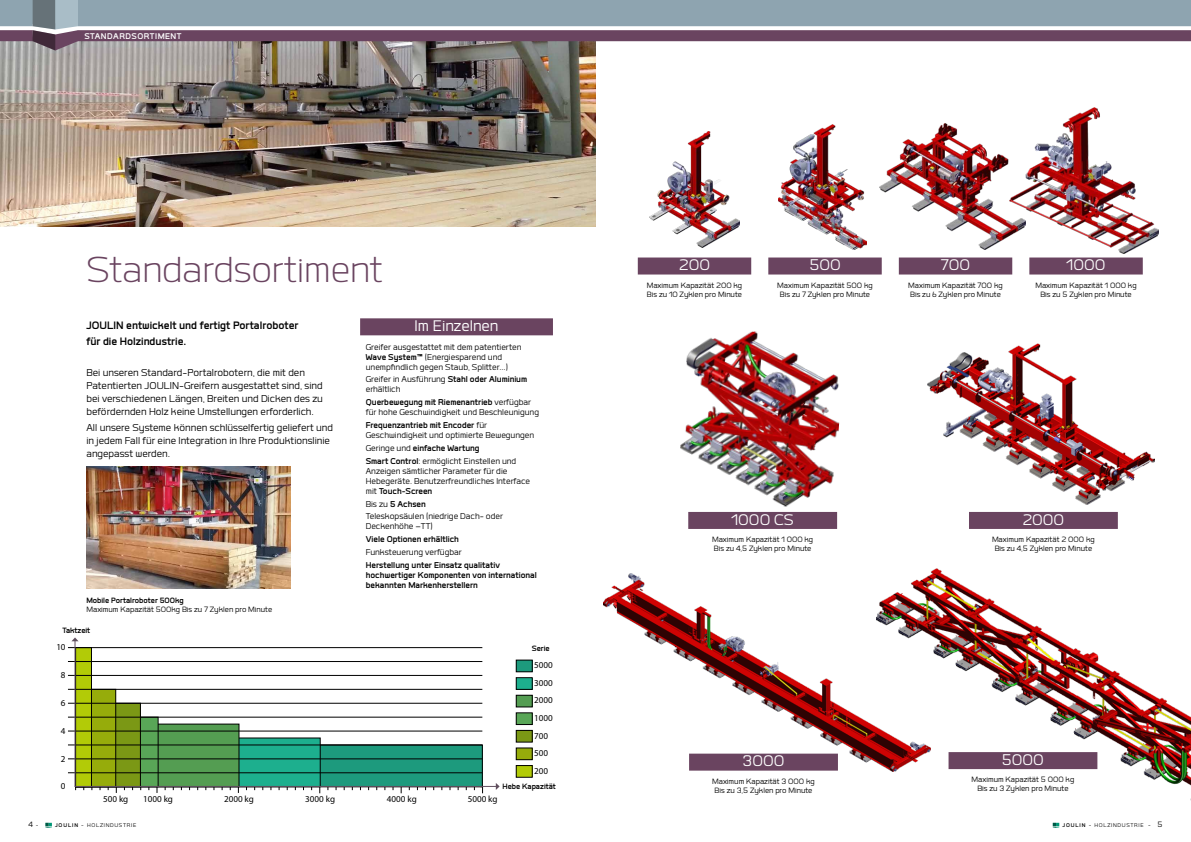
<style>
.page{position:relative;width:1191px;height:842px;background:#fff}
.page>*{position:absolute;margin:0;border:0;box-sizing:border-box;transform-origin:0 0}
.t1{font:47px "Labrador A Light";color:#6a4460}
.t2{font:20px "Labrador A Regular";color:#fff}
.t3{font:14px/16px "Labrador A Bold";color:#000}
.t4{font:13px/13px "Labrador A Regular";color:#000}
.t5{font:11px/10px "Labrador A Regular";color:#000}
.t6{font:11px/10px "Labrador A Bold";color:#000}
.t7{font:10.8px "Labrador A Bold";letter-spacing:.05em;color:#fff}
.t8{font:10px/9px "Labrador A Regular";color:#000}
.t9{font:10px "Labrador A Bold";color:#000}
.t10{font:9.1px/17.6px "Myriad Pro";color:#000}
.t11{font:7px "Labrador A Regular";letter-spacing:.1em;color:#000}
.s1{font-family:"Labrador A Bold"}
.s2{font-family:"Labrador A Regular"}
.s3{font-size:7px}
.s4{font-size:10px}
</style>
<div class="page">
<img style="left:649px;top:132px;width:91px;height:115px">
<img style="left:778px;top:125px;width:88px;height:124px">
<img style="left:879px;top:123px;width:130px;height:126px">
<img style="left:1009px;top:108px;width:149px;height:145px">
<img style="left:927px;top:343px;width:227px;height:162px">
<img style="left:604px;top:573px;width:272px;height:190px">
<img style="left:876px;top:568px;width:315px;height:233px">
<svg style="left:75px;top:787px;width:11px;height:3px"></svg>
<svg style="left:481px;top:773px;width:2px;height:20px"></svg>
<div style="left:516px;top:660px;width:16px;height:12px;background:#1d9a7d"></div>
<div style="left:516px;top:660px;width:16px;height:12px;border:1px solid #000"></div>
<div style="left:76px;top:745px;width:406px;height:42px;background:#1d9a7d"></div>
<div style="left:516px;top:678px;width:16px;height:11px;background:#1daf8e"></div>
<div style="left:76px;top:738px;width:244px;height:49px;background:#1daf8e"></div>
<div style="left:516px;top:695px;width:16px;height:12px;background:#549d52"></div>
<div style="left:516px;top:695px;width:16px;height:12px;border:1px solid #000"></div>
<div style="left:76px;top:724px;width:163px;height:63px;background:#549d52"></div>
<div style="left:516px;top:713px;width:16px;height:11px;background:#59a657"></div>
<div style="left:516px;top:713px;width:16px;height:12px;border:1px solid #000"></div>
<div style="left:76px;top:717px;width:82px;height:70px;background:#59a657"></div>
<div style="left:516px;top:730px;width:16px;height:12px;background:#7b9815"></div>
<div style="left:516px;top:730px;width:16px;height:12px;border:1px solid #000"></div>
<div style="left:76px;top:703px;width:64px;height:84px;background:#7b9815"></div>
<div style="left:75px;top:703px;width:66px;height:84px;border:1px solid #000"></div>
<div style="left:516px;top:748px;width:16px;height:12px;background:#96ac0b"></div>
<div style="left:516px;top:748px;width:16px;height:12px;border:1px solid #000"></div>
<div style="left:76px;top:689px;width:40px;height:98px;background:#96ac0b"></div>
<div style="left:75px;top:689px;width:41px;height:98px;border:1px solid #000"></div>
<div style="left:516px;top:765px;width:16px;height:12px;background:#b2cb07"></div>
<div style="left:516px;top:765px;width:16px;height:12px;border:1px solid #000"></div>
<div style="left:76px;top:648px;width:15px;height:139px;background:#b2cb07"></div>
<div style="left:75px;top:647px;width:17px;height:140px;border:1px solid #000"></div>
<hr style="left:76px;top:759px;width:406px;height:1px;background:#000">
<hr style="left:76px;top:731px;width:406px;height:1px;background:#000">
<hr style="left:76px;top:703px;width:406px;height:1px;background:#000">
<hr style="left:76px;top:675px;width:406px;height:1px;background:#000">
<hr style="left:76px;top:647px;width:406px;height:1px;background:#000">
<hr style="left:76px;top:773px;width:406px;height:1px;background:#000">
<hr style="left:76px;top:745px;width:406px;height:1px;background:#000">
<hr style="left:76px;top:717px;width:406px;height:1px;background:#000">
<hr style="left:76px;top:689px;width:406px;height:1px;background:#000">
<hr style="left:76px;top:661px;width:406px;height:1px;background:#000">
<img style="left:680px;top:331px;width:160px;height:176px">
<hr style="left:74px;top:786px;width:422px;height:1px;background:#61505f">
<svg style="left:496px;top:783px;width:3px;height:7px"></svg>
<hr style="left:74px;top:641px;width:1px;height:145px;background:#61505f">
<svg style="left:72px;top:637px;width:6px;height:4px"></svg>
<img style="left:0;top:51px;width:595px;height:176px">
<img style="left:86px;top:466px;width:205px;height:123px">
<div style="left:638px;top:257px;width:113px;height:17px;background:#6a4460"></div>
<div style="left:688px;top:512px;width:149px;height:17px;background:#6a4460"></div>
<div style="left:969px;top:512px;width:148px;height:17px;background:#6a4460"></div>
<div style="left:768px;top:257px;width:113px;height:17px;background:#6a4460"></div>
<div style="left:899px;top:257px;width:113px;height:17px;background:#6a4460"></div>
<div style="left:1029px;top:257px;width:113px;height:17px;background:#6a4460"></div>
<div style="left:689px;top:754px;width:149px;height:17px;background:#6a4460"></div>
<div style="left:948px;top:752px;width:149px;height:17px;background:#6a4460"></div>
<div style="left:360px;top:318px;width:193px;height:17px;background:#6a4460"></div>
<svg style="left:1052px;top:823px;width:7px;height:5px"></svg>
<svg style="left:45px;top:823px;width:7px;height:5px"></svg>
<svg style="left:0;top:0;width:1191px;height:51px"></svg>
<p class="t7" style="left:84px;top:30px;width:99px">STANDARDSORTIMENT</p>
<h1 class="t1" style="left:86px;top:247px;width:298px">Standardsortiment</h1>
<h2 class="t2" style="left:679px;top:255px;width:33px">200</h2>
<p class="t8" style="left:647px;top:280px;width:97px">Maximum Kapazität 200 kg<br>Bis zu 10 Zyklen pro Minute</p>
<h2 class="t2" style="left:809px;top:255px;width:33px">500</h2>
<p class="t8" style="left:777px;top:280px;width:97px">Maximum Kapazität 500 kg<br>Bis zu 7 Zyklen pro Minute</p>
<p class="t3" style="left:86px;top:317px;width:213px">JOULIN entwickelt und fertigt Portalroboter für die Holzindustrie.</p>
<p class="t4" style="left:86px;top:366px;width:238px">Bei unseren Standard-Portalrobotern, die mit den Patentierten JOULIN-Greifern ausgestattet sind, sind bei verschiedenen Längen, Breiten und Dicken des zu befördernden Holz keine Umstellungen erforderlich.</p>
<p class="t4" style="left:86px;top:421px;width:248px">All unsere Systeme können schlüsselfertig geliefert und in jedem Fall für eine Integration in Ihre Produktionslinie angepasst werden.</p>
<p class="t9" style="left:86px;top:595px;width:99px">Mobile Portalroboter 500kg</p>
<p class="t8" style="left:86px;top:604px;width:187px">Maximum Kapazität 500kg Bis zu 7 Zyklen pro Minute</p>
<p class="t9" style="left:62px;top:625px;width:29px">Taktzeit</p>
<p class="t10" style="left:56px;top:638px;width:11px">10</p>
<p class="t10" style="left:61px;top:666px;width:6px">8</p>
<p class="t10" style="left:61px;top:694px;width:6px">6</p>
<p class="t10" style="left:61px;top:722px;width:6px">4</p>
<p class="t10" style="left:61px;top:749px;width:6px">2</p>
<p class="t10" style="left:61px;top:777px;width:6px">0</p>
<h2 class="t2" style="left:414px;top:316px;width:85px">Im Einzelnen</h2>
<p class="t5" style="left:366px;top:341px;width:157px">Greifer ausgestattet mit dem patentierten<br><span class="s1">Wave System™</span> (Energiesparend und unempfindlich gegen Staub, Splitter...)</p>
<p class="t5" style="left:366px;top:374px;width:163px">Greifer in Ausführung <span class="s1">Stahl oder Aluminium </span>erhältlich</p>
<p class="t6" style="left:366px;top:397px;width:167px">Querbewegung mit Riemenantrieb <span class="s2">verfügbar</span></p>
<p class="t5" style="left:366px;top:407px;width:175px">für hohe Geschwindigkeit und Beschleunigung</p>
<p class="t6" style="left:366px;top:420px;width:123px">Frequenzantrieb mit Encoder <span class="s2">für</span></p>
<p class="t5" style="left:366px;top:430px;width:170px">Geschwindigkeit und optimierte Bewegungen</p>
<p class="t6" style="left:366px;top:443px;width:115px"><span class="s2">Geringe und</span> einfache Wartung</p>
<p class="t5" style="left:366px;top:456px;width:166px"><span class="s1">Smart Control</span>: ermöglicht Einstellen und<br>Anzeigen sämtlicher Parameter für die<br>Hebegeräte. Benutzerfreundliches Interface</p>
<p class="t6" style="left:366px;top:484px;width:68px;line-height:12.8px"><span class="s2">mit</span> Touch-Screen<br><span class="s2">Bis zu</span> 5 Achsen</p>
<p class="t5" style="left:366px;top:511px;width:139px">Teleskopsäulen (niedrige Dach- oder<br>Deckenhöhe –TT)</p>
<p class="t6" style="left:366px;top:534px;width:95px">Viele Optionen erhältlich</p>
<p class="t5" style="left:366px;top:547px;width:98px">Funksteuerung verfügbar</p>
<p class="t6" style="left:366px;top:560px;width:172px">Herstellung unter Einsatz qualitativ hochwertiger Komponenten von international bekannten Markenherstellern</p>
<p class="t9" style="left:532px;top:643px;width:19px">Serie</p>
<p class="t10" style="left:521px;top:639px;width:31px">Gamme</p>
<p class="t10" style="left:534px;top:656px;width:20px">5000<br>3000<br>2000<br>1000<br>700<br>500<br>200</p>
<p class="t9" style="left:502px;top:781px;width:55px">Hebe Kapazität</p>
<p class="t10" style="left:103px;top:790px;width:27px">500 kg</p>
<p class="t10" style="left:143px;top:790px;width:31px">1000 kg</p>
<p class="t10" style="left:224px;top:790px;width:31px">2000 kg</p>
<p class="t10" style="left:305px;top:790px;width:31px">3000 kg</p>
<p class="t10" style="left:387px;top:790px;width:31px">4000 kg</p>
<p class="t10" style="left:468px;top:790px;width:31px">5000 kg</p>
<h2 class="t2" style="left:731px;top:509px;width:64px">1000 CS</h2>
<p class="t8" style="left:712px;top:535px;width:103px">Maximum Kapazität 1 000 kg<br>Bis zu 4,5 Zyklen pro Minute</p>
<h2 class="t2" style="left:742px;top:751px;width:43px">3000</h2>
<p class="t8" style="left:712px;top:776px;width:104px">Maximum Kapazität 3 000 kg<br>Bis zu 3,5 Zyklen pro Minute</p>
<h2 class="t2" style="left:941px;top:255px;width:31px">700</h2>
<p class="t8" style="left:908px;top:280px;width:96px">Maximum Kapazität 700 kg<br>Bis zu 6 Zyklen pro Minute</p>
<h2 class="t2" style="left:1066px;top:255px;width:40px">1000</h2>
<p class="t8" style="left:1035px;top:280px;width:103px;text-align:center">Maximum Kapazität 1 000 kg<br>Bis zu 5 Zyklen pro Minute</p>
<h2 class="t2" style="left:1022px;top:509px;width:43px">2000</h2>
<p class="t8" style="left:992px;top:535px;width:104px">Maximum Kapazität 2 000 kg<br>Bis zu 4,5 Zyklen pro Minute</p>
<h2 class="t2" style="left:1002px;top:749px;width:44px">5000</h2>
<p class="t8" style="left:971px;top:775px;width:104px;text-align:center">Maximum Kapazität 5 000 kg<br>Bis zu 3 Zyklen pro Minute</p>
<p class="t8" style="left:28px;top:819px;width:12px">4 <span class="s3">-</span></p>
<p class="t11" style="left:55px;top:821px;width:83px"><span class="s1">JOULIN</span> - HOLZINDUSTRIE</p>
<p class="t11" style="left:1062px;top:821px;width:102px"><span class="s1">JOULIN</span> - HOLZINDUSTRIE - <span class="s4">5</span></p>
</div>
